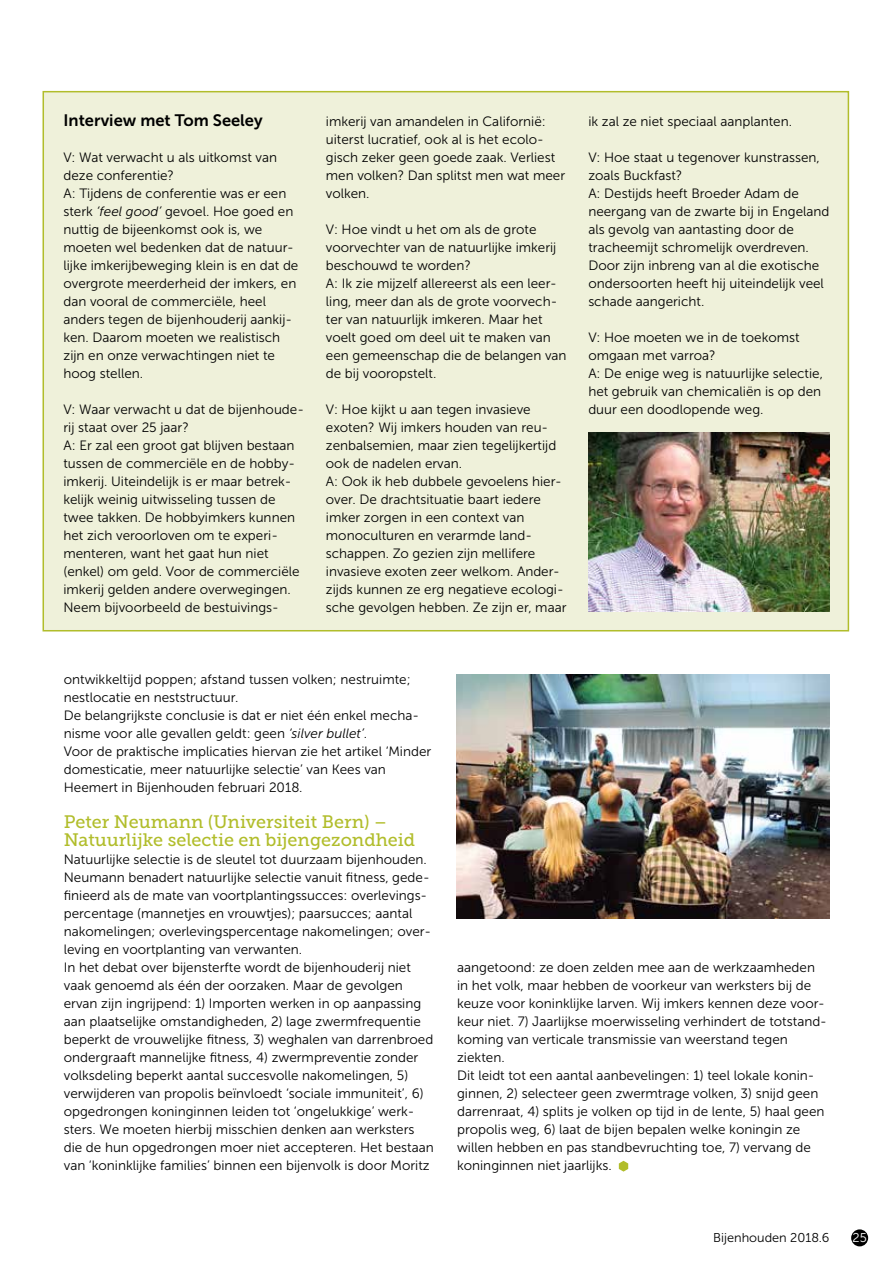
<style>
.page{position:relative;width:893px;height:1263px;background:#fff}
.page>*{position:absolute;margin:0;border:0;box-sizing:border-box;transform-origin:0 0}
.t1{font:18px/18px "Museo Slab 500";color:#b1bd2b}
.t2{font:16.5px "Museo Sans 700";color:#000}
.t3{font:13.5px/18px "Museo Sans 300";color:#000}
.t4{font:12.75px "Museo Sans 300";color:#000}
.t5{font:12.75px "Museo Sans 300";color:#fff}
.s1{font-style:italic}
</style>
<div class="page">
<div style="left:43px;top:91px;width:806px;height:540px;background:#eff1da;border:2px solid #b1bd2b"></div>
<img style="left:456px;top:674px;width:373px;height:244px">
<svg style="left:619px;top:1161px;width:9px;height:10px"></svg>
<img style="left:588px;top:432px;width:241px;height:179px">
<div style="left:851px;top:1229px;width:17px;height:17px;background:#000;border-radius:50%"></div>
<p class="t2" style="left:63px;top:111px;width:201px">Interview met Tom Seeley</p>
<p class="t3" style="left:63px;top:148px;width:236px">V: Wat verwacht u als uitkomst van deze conferentie?<br>A: Tijdens de conferentie was er een sterk <span class="s1">‘feel good’</span> gevoel. Hoe goed en nuttig de bijeenkomst ook is, we moeten wel bedenken dat de natuur&shy;lijke imkerijbeweging klein is en dat de overgrote meerderheid der imkers, en dan vooral de commerciële, heel anders tegen de bijenhouderij aankij&shy;ken. Daarom moeten we realistisch zijn en onze verwachtingen niet te hoog stellen.</p>
<p class="t3" style="left:63px;top:400px;width:242px">V: Waar verwacht u dat de bijenhoude&shy;rij staat over 25 jaar?<br>A: Er zal een groot gat blijven bestaan tussen de commerciële en de hobby&shy;imkerij. Uiteindelijk is er maar betrek&shy;kelijk weinig uitwisseling tussen de twee takken. De hobbyimkers kunnen het zich veroorloven om te experi&shy;menteren, want het gaat hun niet (enkel) om geld. Voor de commerciële imkerij gelden andere overwegingen.<br>Neem bijvoorbeeld de bestuivings-</p>
<p class="t3" style="left:326px;top:112px;width:241px">imkerij van amandelen in Californië: uiterst lucratief, ook al is het ecolo&shy;gisch zeker geen goede zaak. Verliest men volken? Dan splitst men wat meer volken.</p>
<p class="t3" style="left:326px;top:220px;width:242px">V: Hoe vindt u het om als de grote voorvechter van de natuurlijke imkerij beschouwd te worden?<br>A: Ik zie mijzelf allereerst als een leer&shy;ling, meer dan als de grote voorvech&shy;ter van natuurlijk imkeren. Maar het voelt goed om deel uit te maken van een gemeenschap die de belangen van de bij vooropstelt.</p>
<p class="t3" style="left:326px;top:400px;width:242px">V: Hoe kijkt u aan tegen invasieve exoten? Wij imkers houden van reu&shy;zenbalsemien, maar zien tegelijkertijd ook de nadelen ervan.<br>A: Ook ik heb dubbele gevoelens hier&shy;over. De drachtsituatie baart iedere imker zorgen in een context van monoculturen en verarmde land&shy;schappen. Zo gezien zijn mellifere invasieve exoten zeer welkom. Ander&shy;zijds kunnen ze erg negatieve ecologi&shy;sche gevolgen hebben. Ze zijn er, maar</p>
<p class="t3" style="left:588px;top:112px;width:205px">ik zal ze niet speciaal aanplanten.</p>
<p class="t3" style="left:588px;top:148px;width:243px">V: Hoe staat u tegenover kunstrassen, zoals Buckfast?<br>A: Destijds heeft Broeder Adam de neergang van de zwarte bij in Engeland als gevolg van aantasting door de tracheemijt schromelijk overdreven.<br>Door zijn inbreng van al die exotische ondersoorten heeft hij uiteindelijk veel schade aangericht.</p>
<p class="t3" style="left:588px;top:328px;width:236px">V: Hoe moeten we in de toekomst omgaan met varroa?<br>A: De enige weg is natuurlijke selectie, het gebruik van chemicaliën is op den duur een doodlopende weg.</p>
<p class="t3" style="left:64px;top:670px;width:369px">ontwikkeltijd poppen; afstand tussen volken; nestruimte; nestlocatie en neststructuur.<br>De belangrijkste conclusie is dat er niet één enkel mecha&shy;nisme voor alle gevallen geldt: geen <span class="s1">‘silver bullet’</span>.<br>Voor de praktische implicaties hiervan zie het artikel ‘Minder domesticatie, meer natuurlijke selectie’ van Kees van Heemert in Bijenhouden februari 2018.</p>
<h1 class="t1" style="left:64px;top:813px;width:353px">Peter Neumann (Universiteit Bern) –<br>Natuurlijke selectie en bijengezondheid</h1>
<p class="t3" style="left:64px;top:850px;width:372px">Natuurlijke selectie is de sleutel tot duurzaam bijenhouden.<br>Neumann benadert natuurlijke selectie vanuit fitness, gede&shy;finieerd als de mate van voortplantingssucces: overlevings&shy;percentage (mannetjes en vrouwtjes); paarsucces; aantal nakomelingen; overlevingspercentage nakomelingen; over&shy;leving en voortplanting van verwanten.<br>In het debat over bijensterfte wordt de bijenhouderij niet vaak genoemd als één der oorzaken. Maar de gevolgen ervan zijn ingrijpend: 1) Importen werken in op aanpassing aan plaatselijke omstandigheden, 2) lage zwermfrequentie beperkt de vrouwelijke fitness, 3) weghalen van darrenbroed ondergraaft mannelijke fitness, 4) zwermpreventie zonder volksdeling beperkt aantal succesvolle nakomelingen, 5) verwijderen van propolis beïnvloedt ‘sociale immuniteit’, 6) opgedrongen koninginnen leiden tot ‘ongelukkige’ werk&shy;sters. We moeten hierbij misschien denken aan werksters die de hun opgedrongen moer niet accepteren. Het bestaan van ‘koninklijke families’ binnen een bijenvolk is door Moritz</p>
<p class="t3" style="left:457px;top:958px;width:371px">aangetoond: ze doen zelden mee aan de werkzaamheden in het volk, maar hebben de voorkeur van werksters bij de keuze voor koninklijke larven. Wij imkers kennen deze voor&shy;keur niet. 7) Jaarlijkse moerwisseling verhindert de totstand&shy;koming van verticale transmissie van weerstand tegen ziekten.<br>Dit leidt tot een aantal aanbevelingen: 1) teel lokale konin&shy;ginnen, 2) selecteer geen zwermtrage volken, 3) snijd geen darrenraat, 4) splits je volken op tijd in de lente, 5) haal geen propolis weg, 6) laat de bijen bepalen welke koningin ze willen hebben en pas standbevruchting toe, 7) vervang de koninginnen niet jaarlijks.</p>
<p class="t4" style="left:713px;top:1231px;width:118px">Bijenhouden 2018.6</p>
<p class="t5" style="left:852px;top:1231px;width:16px">25</p>
</div>
